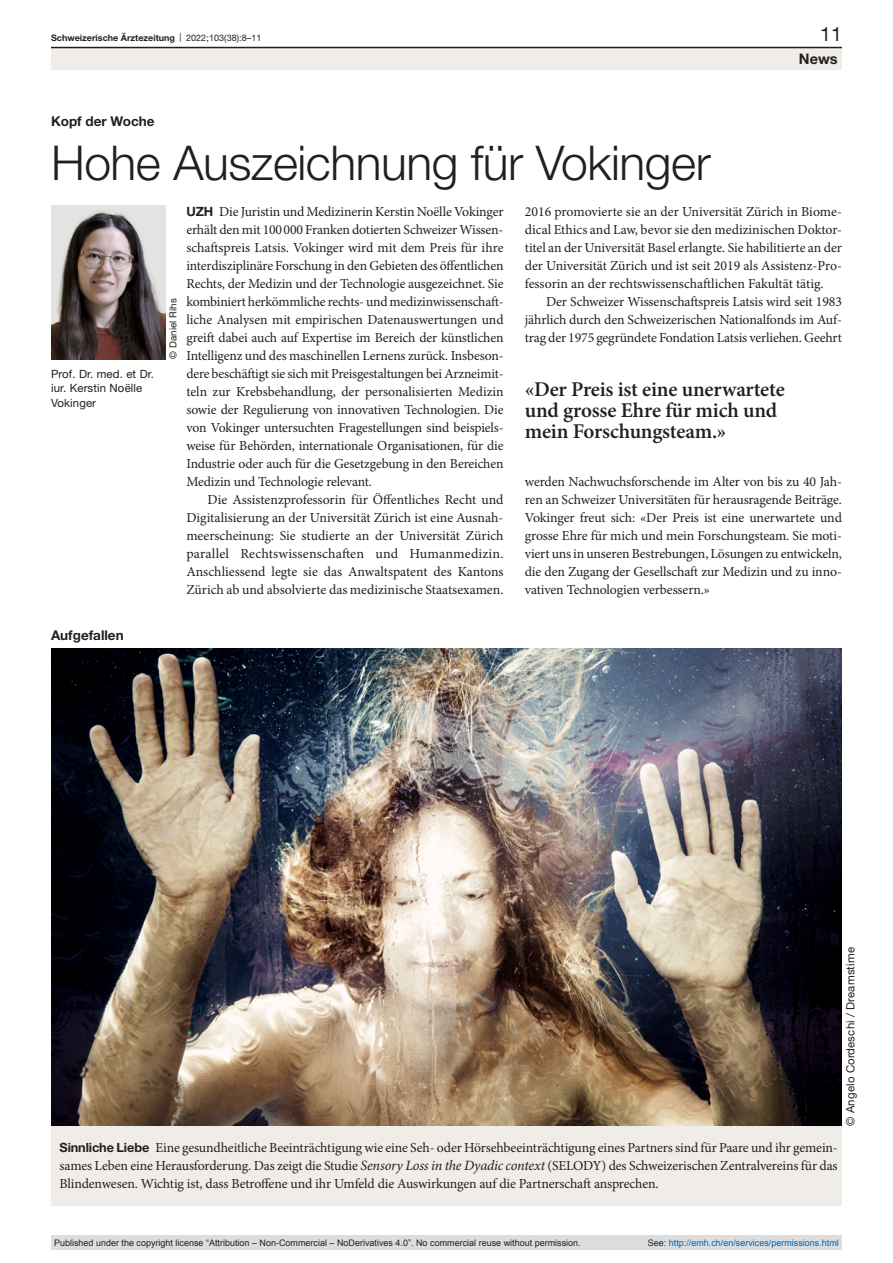
<style>
.page{position:relative;width:893px;height:1263px;background:#fff}
.page>*{position:absolute;margin:0;border:0;box-sizing:border-box;transform-origin:0 0}
.article-title-L32{font:300 48px "Helvetica Neue LT Pro";letter-spacing:-.01em;color:#231f20}
.quote{font:600 21px/21px "Minion Pro";letter-spacing:-.01em;color:#231f20}
.t1{font:19.5px "Helvetica Neue LT Pro";color:#231f20}
.t2{font:700 14.55px "Helvetica Neue LT Pro";color:#231f20}
.paragraph{font:13.8px/18px "Minion Pro";letter-spacing:-.01em;color:#231f20;text-align:justify}
.paragraph-indent{font:13.8px/18px "Minion Pro";letter-spacing:-.01em;color:#231f20;text-align:justify}
.pre-heading{font:700 13.5px "Helvetica Neue LT Pro";color:#231f20}
.figure-caption{font:11.4px/14.2px "Helvetica Neue LT Pro";letter-spacing:.01em;color:#231f20}
.affiliations{font:9.75px "Helvetica Neue LT Pro";letter-spacing:.01em;color:#231f20}
.t3{font:9px "Arial";color:#231f20}
.t4{font:9px "Arial";color:#0066b3}
.t5{font:700 9px "Helvetica Neue LT Pro";color:#231f20}
.s1{font-weight:400}
.s2{font-family:"Helvetica Neue LT Pro";font-weight:700;font-size:12.75px}
.s3{font-style:italic;font-size:14.25px}
.s4{color:#231f20}
</style>
<div class="page">
<img style="left:51px;top:205px;width:114px;height:154px">
<div style="left:51px;top:1125px;width:791px;height:81px;background:#f0ece7"></div>
<img style="left:51px;top:648px;width:791px;height:477px">
<div style="left:51px;top:48px;width:791px;height:22px;background:#f0ece7"></div>
<hr style="left:51px;top:47px;width:791px;height:1px;background:#231f20">
<div style="left:51px;top:1235px;width:791px;height:15px;background:#dcdddf"></div>
<p class="t5" style="left:51px;top:32px;width:212px">Schweizerische Ärztezeitung <span class="s1">| 2022;103(38):8–11</span></p>
<h3 class="t1" style="left:820px;top:22px;width:23px">11</h3>
<p class="pre-heading" style="left:51px;top:112px;width:105px">Kopf der Woche</p>
<p class="article-title-L32" style="left:51px;top:134px;width:661px">Hohe Auszeichnung für Vokinger</p>
<p class="t2" style="left:799px;top:49px;width:40px">News</p>
<p class="figure-caption" style="left:51px;top:367px;width:104px">Prof. Dr. med. et Dr. iur. Kerstin Noëlle<br>Vokinger</p>
<p class="pre-heading" style="left:51px;top:626px;width:74px">Aufgefallen</p>
<p class="affiliations" style="left:167px;top:359px;width:62px;rotate:-90deg">© Daniel Rihs</p>
<p class="paragraph" style="left:186px;top:203px;width:319px"><span class="s2">UZH</span> Die Juristin und Medizinerin Kerstin Noëlle Vokinger erhält den mit 100000 Franken dotierten Schweizer Wissen&shy;schaftspreis Latsis. Vokinger wird mit dem Preis für ihre interdisziplinäre Forschung in den Gebieten des öffentlichen Rechts, der Medizin und der Technologie ausgezeichnet. Sie kombiniert herkömmliche rechts- und medizinwissenschaft&shy;liche Analysen mit empirischen Datenauswertungen und greift dabei auch auf Expertise im Bereich der künstlichen Intelligenz und des maschinellen Lernens zurück. Insbeson&shy;dere beschäftigt sie sich mit Preisgestaltungen bei Arzneimit&shy;teln zur Krebsbehandlung, der personalisierten Medizin sowie der Regulierung von innovativen Technologien. Die von Vokinger untersuchten Fragestellungen sind beispiels&shy;weise für Behörden, internationale Organisationen, für die Industrie oder auch für die Gesetzgebung in den Bereichen Medizin und Technologie relevant.</p>
<p class="paragraph-indent" style="left:186px;top:491px;width:319px;text-indent:21px">Die Assistenzprofessorin für Öffentliches Recht und Digitalisierung an der Universität Zürich ist eine Ausnah&shy;meerscheinung: Sie studierte an der Universität Zürich parallel Rechtswissenschaften und Humanmedizin.<br>Anschliessend legte sie das Anwaltspatent des Kantons Zürich ab und absolvierte das medizinische Staatsexamen.</p>
<p class="paragraph-indent" style="left:525px;top:203px;width:319px">2016 promovierte sie an der Universität Zürich in Biome&shy;dical Ethics and Law, bevor sie den medizinischen Doktor&shy;titel an der Universität Basel erlangte. Sie habilitierte an der der Universität Zürich und ist seit 2019 als Assistenz-Pro&shy;fessorin an der rechtswissenschaftlichen Fakultät tätig.</p>
<p class="paragraph-indent" style="left:525px;top:293px;width:319px;text-indent:21px">Der Schweizer Wissenschaftspreis Latsis wird seit 1983 jährlich durch den Schweizerischen Nationalfonds im Auf&shy;trag der 1975 gegründete Fondation Latsis verliehen. Geehrt</p>
<p class="quote" style="left:525px;top:379px;width:261px">«Der Preis ist eine unerwartete und grosse Ehre für mich und mein Forschungsteam.»</p>
<p class="paragraph-indent" style="left:525px;top:473px;width:319px">werden Nachwuchsforschende im Alter von bis zu 40 Jah&shy;ren an Schweizer Universitäten für herausragende Beiträge.<br>Vokinger freut sich: «Der Preis ist eine unerwartete und grosse Ehre für mich und mein Forschungsteam. Sie moti&shy;viert uns in unseren Bestrebungen, Lösungen zu entwickeln, die den Zugang der Gesellschaft zur Medizin und zu inno&shy;vativen Technologien verbessern.»</p>
<p class="figure-caption" style="left:843px;top:1125px;width:180px;rotate:-90deg">© Angelo Cordeschi / Dreamstime</p>
<p class="paragraph" style="left:60px;top:1139px;width:780px"><span class="s2">Sinnliche Liebe</span> Eine gesundheitliche Beeinträchtigung wie eine Seh- oder Hörsehbeeinträchtigung eines Partners sind für Paare und ihr gemein&shy;sames Leben eine Herausforderung. Das zeigt die Studie <span class="s3">Sensory Loss in the Dyadic context</span> (SELODY) des Schweizerischen Zentralvereins für das Blindenwesen. Wichtig ist, dass Betroffene und ihr Umfeld die Auswirkungen auf die Partnerschaft ansprechen.</p>
<p class="t3" style="left:54px;top:1237px;width:528px">Published under the copyright license “Attribution – Non-Commercial – NoDerivatives 4.0”. No commercial reuse without permission.</p>
<p class="t4" style="left:648px;top:1237px;width:193px"><span class="s4">See:</span> http://emh.ch/en/services/permissions.html</p>
</div>
